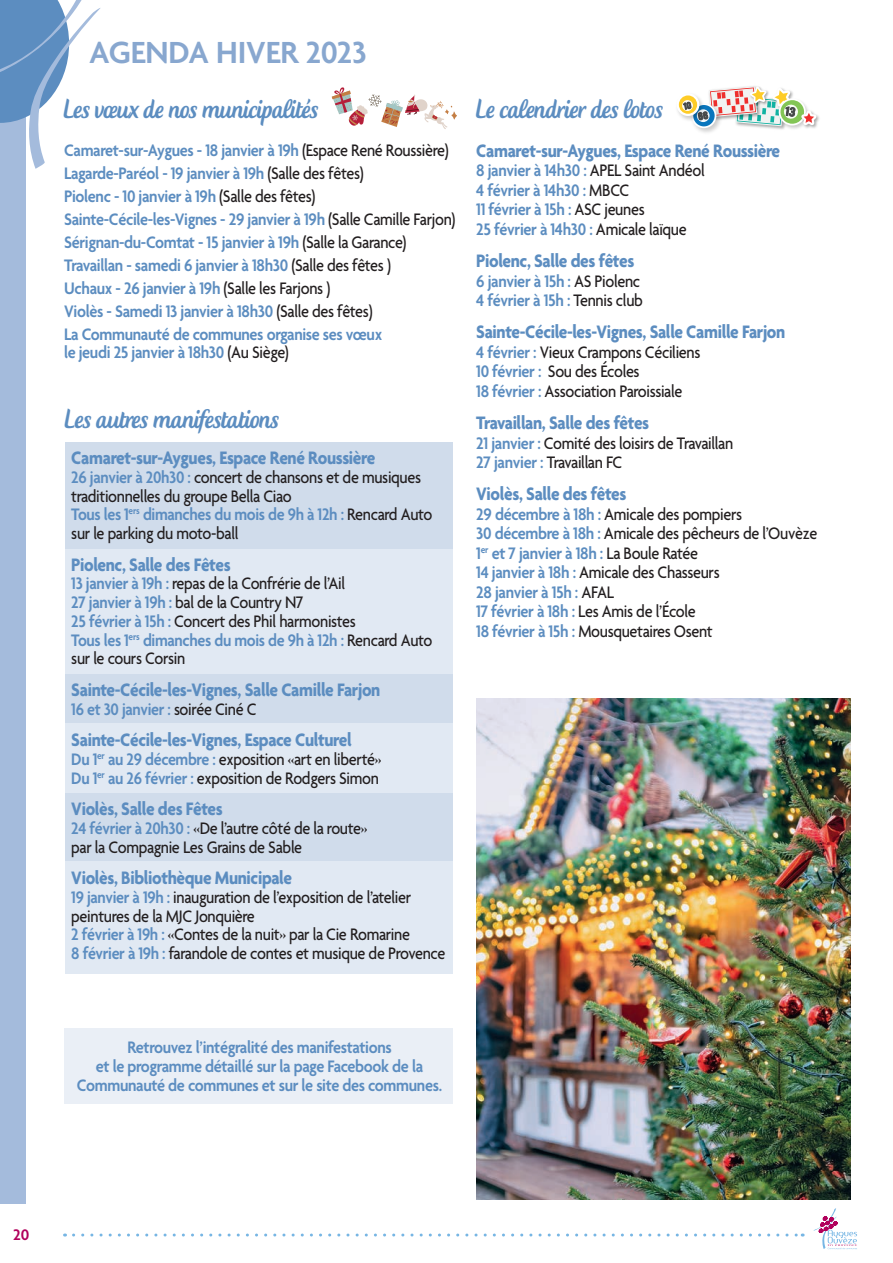
<style>
.page{position:relative;width:893px;height:1263px;background:#fff}
.page>*{position:absolute;margin:0;border:0;box-sizing:border-box;transform-origin:0 0}
.t1{font:36px "Creamy Script";letter-spacing:-.02em;color:#5c8dc0;scale:.91 1}
.t2{font:600 33px "Agenda";letter-spacing:-.005em;color:#88a7cf}
.t3{font:700 19.5px "Agenda";letter-spacing:-.02em;color:#5c8dc0;scale:.9 1}
.t4{font:500 18px/18.8px "Agenda";letter-spacing:-.02em;color:#231f20;scale:.9 1}
.t5{font:600 18px/23px "Agenda";letter-spacing:-.02em;color:#5c8dc0;scale:.91 1}
.t6{font:600 18px "Agenda";letter-spacing:-.02em;color:#5c8dc0;scale:.9 1}
.t7{font:600 16.5px "Agenda";color:#b1015c}
.s1{font-weight:500;color:#231f20}
.s2{font-weight:600;color:#5c8dc0}
</style>
<div class="page">
<img style="left:476px;top:699px;width:374px;height:500px">
<svg style="left:74px;top:1233px;width:729px;height:3px"></svg>
<svg style="left:813px;top:1208px;width:44px;height:41px"></svg>
<div style="left:0;top:0;width:26px;height:1203px;background:#a4bbdc"></div>
<svg style="left:0;top:0;width:101px;height:169px"></svg>
<div style="left:64px;top:1028px;width:388px;height:75px;background:#eaeff6"></div>
<div style="left:65px;top:442px;width:387px;height:532px;background:#e1e9f3"></div>
<div style="left:65px;top:442px;width:387px;height:107px;background:#d0dceb"></div>
<div style="left:65px;top:675px;width:387px;height:48px;background:#d0dceb"></div>
<div style="left:65px;top:794px;width:387px;height:67px;background:#d0dceb"></div>
<img style="left:776px;top:128px;width:22px;height:2px">
<img style="left:816px;top:115px;width:3px;height:12px">
<svg style="left:677px;top:86px;width:139px;height:42px"></svg>
<svg style="left:332px;top:87px;width:125px;height:42px"></svg>
<h2 class="t2" style="left:89px;top:35px;width:279px">AGENDA HIVER 2023</h2>
<h1 class="t1" style="left:64px;top:92px;width:282px">Les vœux de nos municipalités</h1>
<p class="t5" style="left:64px;top:140px;width:432px">Camaret-sur-Aygues - 18 janvier à 19h <span class="s1">(Espace René Roussière)<br></span>Lagarde-Paréol - 19 janvier à 19h <span class="s1">(Salle des fêtes)<br></span>Piolenc - 10 janvier à 19h <span class="s1">(Salle des fêtes)<br></span>Sainte-Cécile-les-Vignes - 29 janvier à 19h <span class="s1">(Salle Camille Farjon)<br></span>Sérignan-du-Comtat - 15 janvier à 19h <span class="s1">(Salle la Garance)<br></span>Travaillan - samedi 6 janvier à 18h30 <span class="s1">(Salle des fêtes )<br></span>Uchaux - 26 janvier à 19h <span class="s1">(Salle les Farjons )<br></span>Violès - Samedi 13 janvier à 18h30 <span class="s1">(Salle des fêtes)<br></span>La Communauté de communes organise ses vœux</p>
<p class="t5" style="left:64px;top:342px;width:249px">le jeudi 25 janvier à 18h30 <span class="s1">(Au Siège)</span></p>
<h1 class="t1" style="left:65px;top:402px;width:237px">Les autres manifestations</h1>
<p class="t3" style="left:71px;top:447px;width:339px">Camaret-sur-Aygues, Espace René Roussière</p>
<p class="t4" style="left:71px;top:469px;width:403px"><span class="s2">26 janvier à 20h30 :</span> concert de chansons et de musiques traditionnelles du groupe Bella Ciao<br><span class="s2">Tous les 1</span><sup>ers</sup> <span class="s2">dimanches du mois de 9h à 12h :</span> Rencard Auto sur le parking du moto-ball</p>
<p class="t3" style="left:71px;top:554px;width:178px">Piolenc, Salle des Fêtes</p>
<p class="t4" style="left:71px;top:575px;width:403px"><span class="s2">13 janvier à 19h :</span> repas de la Confrérie de l’Ail<br><span class="s2">27 janvier à 19h :</span> bal de la Country N7<br><span class="s2">25 février à 15h :</span> Concert des Phil harmonistes<br><span class="s2">Tous les 1</span><sup>ers</sup> <span class="s2">dimanches du mois de 9h à 12h :</span> Rencard Auto sur le cours Corsin</p>
<p class="t3" style="left:71px;top:679px;width:345px">Sainte-Cécile-les-Vignes, Salle Camille Farjon</p>
<p class="t6" style="left:71px;top:699px;width:207px">16 et 30 janvier : <span class="s1">soirée Ciné C</span></p>
<p class="t3" style="left:71px;top:729px;width:313px">Sainte-Cécile-les-Vignes, Espace Culturel</p>
<p class="t4" style="left:71px;top:751px;width:346px"><span class="s2">Du 1</span><sup>er</sup> <span class="s2">au 29 décembre :</span> exposition «art en liberté»<br><span class="s2">Du 1</span><sup>er</sup> <span class="s2">au 26 février :</span> exposition de Rodgers Simon</p>
<p class="t3" style="left:71px;top:798px;width:170px">Violès, Salle des Fêtes</p>
<p class="t4" style="left:71px;top:820px;width:330px"><span class="s2">24 février à 20h30 :</span> «De l’autre côté de la route» par la Compagnie Les Grains de Sable</p>
<p class="t3" style="left:71px;top:867px;width:247px">Violès, Bibliothèque Municipale</p>
<p class="t4" style="left:71px;top:889px;width:417px"><span class="s2">19 janvier à 19h :</span> inauguration de l’exposition de l’atelier peintures de la MJC Jonquière<br><span class="s2">2 février à 19h :</span> «Contes de la nuit» par la Cie Romarine<br><span class="s2">8 février à 19h :</span> farandole de contes et musique de Provence</p>
<h1 class="t1" style="left:476px;top:92px;width:207px">Le calendrier des lotos</h1>
<p class="t3" style="left:476px;top:140px;width:339px">Camaret-sur-Aygues, Espace René Roussière</p>
<p class="t5" style="left:476px;top:162px;width:253px;line-height:19.5px">8 janvier à 14h30 : <span class="s1">APEL Saint Andéol<br></span>4 février à 14h30 : <span class="s1">MBCC<br></span>11 février à 15h : <span class="s1">ASC jeunes<br></span>25 février à 14h30 : <span class="s1">Amicale laïque</span></p>
<p class="t3" style="left:476px;top:250px;width:177px">Piolenc, Salle des fêtes</p>
<p class="t5" style="left:476px;top:272px;width:185px;line-height:19.5px">6 janvier à 15h : <span class="s1">AS Piolenc<br></span>4 février à 15h : <span class="s1">Tennis club</span></p>
<p class="t3" style="left:476px;top:322px;width:345px">Sainte-Cécile-les-Vignes, Salle Camille Farjon</p>
<p class="t4" style="left:476px;top:343px;width:251px;line-height:19.5px"><span class="s2">4 février :</span> Vieux Crampons Céciliens<br><span class="s2">10 février :</span> Sou des Écoles<br><span class="s2">18 février :</span> Association Paroissiale</p>
<p class="t3" style="left:476px;top:412px;width:194px">Travaillan, Salle des fêtes</p>
<p class="t4" style="left:476px;top:434px;width:287px;line-height:19.5px"><span class="s2">21 janvier :</span> Comité des loisirs de Travaillan<br><span class="s2">27 janvier :</span> Travaillan FC</p>
<p class="t3" style="left:476px;top:484px;width:168px">Violès, Salle des fêtes</p>
<p class="t4" style="left:476px;top:505px;width:381px;line-height:19.5px"><span class="s2">29 décembre à 18h :</span> Amicale des pompiers<br><span class="s2">30 décembre à 18h :</span> Amicale des pêcheurs de l’Ouvèze <span class="s2">1</span><sup>er</sup> <span class="s2">et 7 janvier à 18h :</span> La Boule Ratée<br><span class="s2">14 janvier à 18h :</span> Amicale des Chasseurs<br><span class="s2">28 janvier à 15h :</span> AFAL<br><span class="s2">17 février à 18h :</span> Les Amis de l’École<br><span class="s2">18 février à 15h :</span> Mousquetaires Osent</p>
<p class="t5" style="left:77px;top:1039px;width:403px;line-height:18.8px;text-align:center">Retrouvez l’intégralité des manifestations<br>et le programme détaillé sur la page Facebook de la<br>Communauté de communes et sur le site des communes.</p>
<p class="t7" style="left:13px;top:1226px;width:18px">20</p>
</div>
